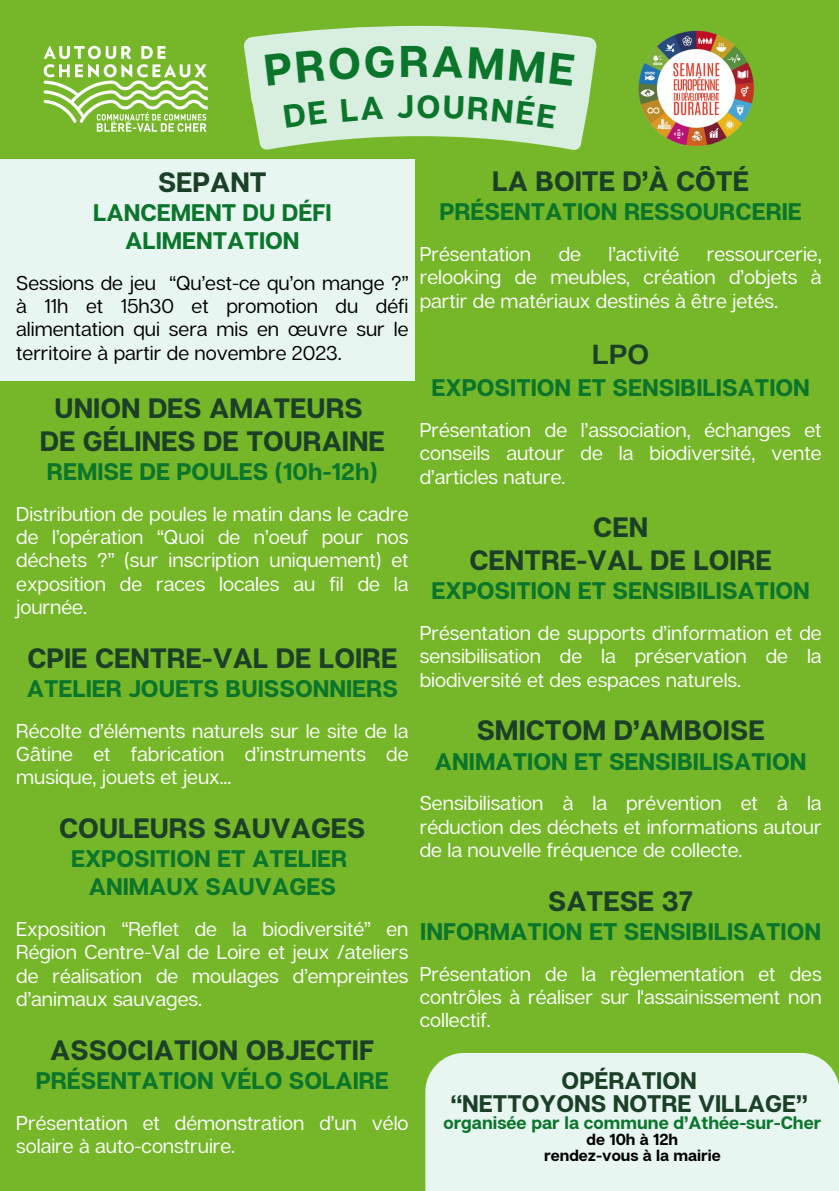
<style>
.page{position:relative;width:839px;height:1191px;background:#fff}
.page>*{position:absolute;margin:0;border:0;box-sizing:border-box;transform-origin:0 0}
.t1{font:700 44.4px "Articulat CF";color:#0b752b}
.t2{font:700 28px "Articulat CF";color:#1c4027}
.t3{font:700 28px "Arimo";color:#1c4027}
.t4{font:700 24px/28px "Articulat CF";color:#0b752b;text-align:center}
.t5{font:700 24px "Articulat CF";color:#1c4027}
.t6{font:20px/23.4px "Articulat CF";color:#fff;text-align:justify}
.t7{font:20px/23.4px "Articulat CF";color:#000;text-align:justify}
.t8{font:700 18px "Articulat CF";color:#0b752b}
.t9{font:700 16px "Articulat CF";color:#000}
</style>
<div class="page">
<div style="left:0;top:0;width:838px;height:1191px;background:#76b72a"></div>
<img style="left:43px;top:45px;width:165px;height:87px">
<img style="left:638px;top:30px;width:116px;height:117px">
<div style="left:425px;top:1053px;width:413px;height:138px;background:#e7f6f1"></div>
<div style="left:0;top:159px;width:414px;height:222px;background:#e7f6f1"></div>
<svg style="left:244px;top:26px;width:352px;height:124px"></svg>
<p class="t1" style="left:399px;top:33px;width:31px">R</p>
<p class="t2" style="left:158px;top:164px;width:110px">SEPANT</p>
<p class="t4" style="left:93px;top:198px;width:240px">LANCEMENT DU DÉFI<br>ALIMENTATION</p>
<p class="t7" style="left:16px;top:270px;width:394px">Sessions de jeu “Qu’est-ce qu’on mange ?” à 11h et 15h30 et promotion du défi alimentation qui sera mis en œuvre sur le territoire à partir de novembre 2023.</p>
<p class="t2" style="left:55px;top:391px;width:309px">UNION DES AMATEURS</p>
<p class="t2" style="left:40px;top:423px;width:346px">DE GÉLINES DE TOURAINE</p>
<p class="t4" style="left:47px;top:457px;width:332px">REMISE DE POULES (10h-12h)</p>
<p class="t6" style="left:16px;top:501px;width:394px">Distribution de poules le matin dans le cadre de l’opération “Quoi de n’oeuf pour nos déchets ?” (sur inscription uniquement) et exposition de races locales au fil de la journée.</p>
<p class="t2" style="left:27px;top:640px;width:371px">CPIE CENTRE-VAL DE LOIRE</p>
<p class="t4" style="left:27px;top:674px;width:372px">ATELIER JOUETS BUISSONNIERS</p>
<p class="t6" style="left:16px;top:718px;width:394px">Récolte d’éléments naturels sur le site de la Gâtine et fabrication d’instruments de musique, jouets et jeux...</p>
<p class="t2" style="left:59px;top:811px;width:308px">COULEURS SAUVAGES</p>
<p class="t4" style="left:71px;top:844px;width:278px">EXPOSITION ET ATELIER</p>
<p class="t4" style="left:89px;top:872px;width:249px">ANIMAUX SAUVAGES</p>
<p class="t6" style="left:16px;top:917px;width:394px">Exposition “Reflet de la biodiversité” en Région Centre-Val de Loire et jeux /ateliers de réalisation de moulages d’empreintes d’animaux sauvages.</p>
<p class="t2" style="left:50px;top:1032px;width:325px">ASSOCIATION OBJECTIF</p>
<p class="t4" style="left:36px;top:1066px;width:354px">PRÉSENTATION VÉLO SOLAIRE</p>
<p class="t6" style="left:16px;top:1110px;width:394px">Présentation et démonstration d’un vélo solaire à auto-construire.</p>
<p class="t2" style="left:492px;top:164px;width:258px">LA BOITE D’À CÔTÉ</p>
<p class="t4" style="left:439px;top:197px;width:364px">PRÉSENTATION RESSOURCERIE</p>
<p class="t6" style="left:420px;top:242px;width:113px">Présentation</p>
<p class="t6" style="left:558px;top:242px;width:24px">de</p>
<p class="t6" style="left:608px;top:242px;width:72px">l’activité</p>
<p class="t6" style="left:420px;top:242px;width:403px;text-indent:287px">ressourcerie, relooking de meubles, création d’objets à partir de matériaux destinés à être jetés.</p>
<p class="t3" style="left:592px;top:338px;width:59px">LPO</p>
<p class="t4" style="left:431px;top:373px;width:380px">EXPOSITION ET SENSIBILISATION</p>
<p class="t6" style="left:420px;top:418px;width:403px">Présentation de l’association, échanges et conseils autour de la biodiversité, vente d’articles nature.</p>
<p class="t2" style="left:593px;top:510px;width:56px">CEN</p>
<p class="t2" style="left:469px;top:543px;width:304px">CENTRE-VAL DE LOIRE</p>
<p class="t4" style="left:431px;top:576px;width:380px">EXPOSITION ET SENSIBILISATION</p>
<p class="t6" style="left:420px;top:621px;width:403px">Présentation de supports d’information et de sensibilisation de la préservation de la biodiversité et des espaces naturels.</p>
<p class="t2" style="left:476px;top:713px;width:289px">SMICTOM D’AMBOISE</p>
<p class="t4" style="left:435px;top:747px;width:373px">ANIMATION ET SENSIBILISATION</p>
<p class="t6" style="left:420px;top:791px;width:403px">Sensibilisation à la prévention et à la réduction des déchets et informations autour de la nouvelle fréquence de collecte.</p>
<p class="t2" style="left:548px;top:883px;width:146px">SATESE 37</p>
<p class="t4" style="left:420px;top:917px;width:402px">INFORMATION ET SENSIBILISATION</p>
<p class="t6" style="left:420px;top:962px;width:403px">Présentation de la règlementation et des contrôles à réaliser sur l'assainissement non collectif.</p>
<p class="t5" style="left:561px;top:1066px;width:137px">OPÉRATION</p>
<p class="t5" style="left:450px;top:1088px;width:358px">“NETTOYONS NOTRE VILLAGE”</p>
<p class="t8" style="left:443px;top:1112px;width:379px">organisée par la commune d’Athée-sur-Cher</p>
<p class="t9" style="left:586px;top:1130px;width:93px">de 10h à 12h</p>
<p class="t9" style="left:544px;top:1146px;width:178px">rendez-vous à la mairie</p>
</div>
